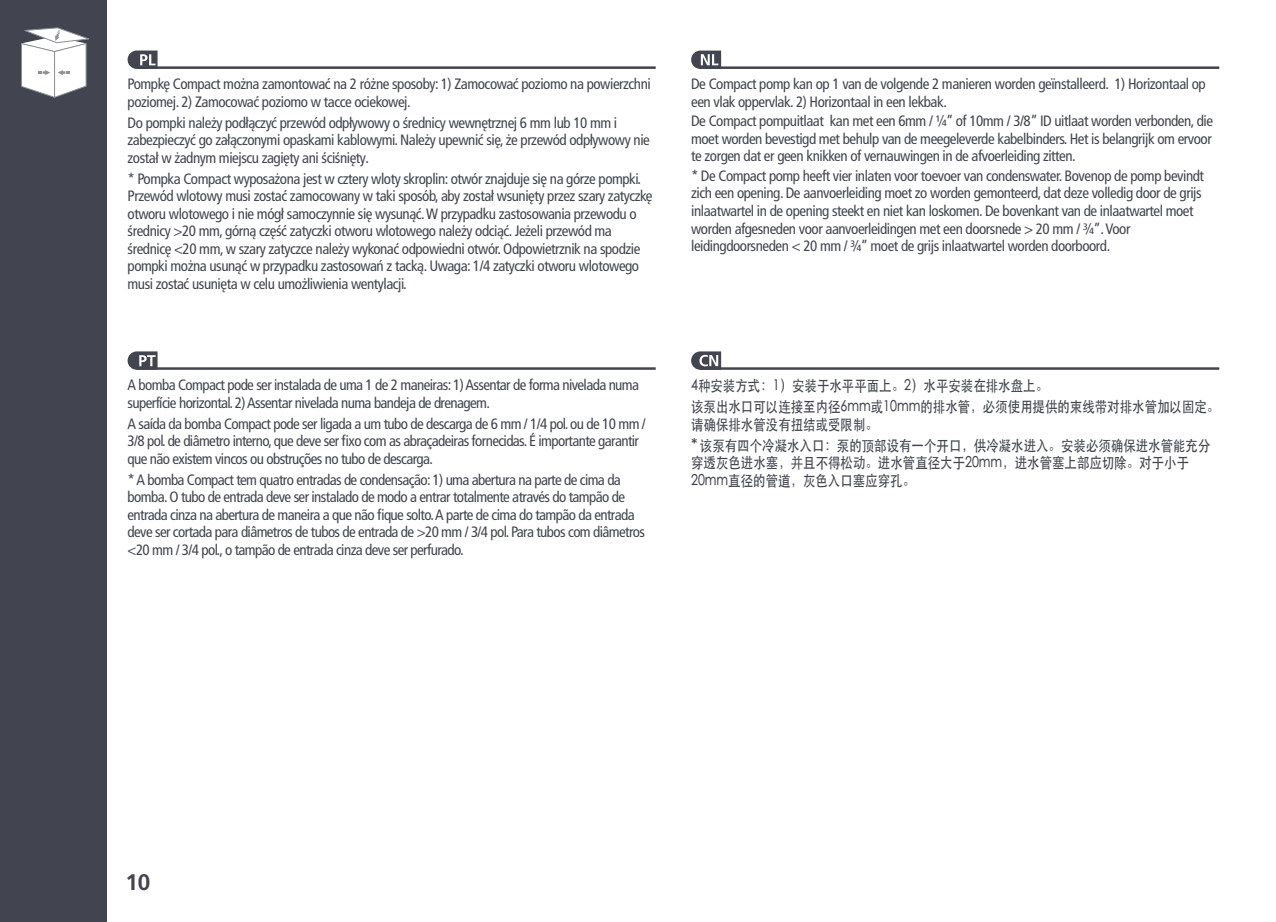
<style>
.page{position:relative;width:1276px;height:922px;background:#fff}
.page>*{position:absolute;margin:0;border:0;box-sizing:border-box;transform-origin:0 0}
.t1{font:700 22.5px "Frutiger LT Pro";color:#42454f}
.t2{font:condensed 15px/17.5px "Frutiger LT Pro";letter-spacing:-.03em;color:#42454f}
.t3{font:500 15px/21px "ST Heiti SC";color:#42454f;scale:.83 1}
</style>
<div class="page">
<div style="left:0;top:0;width:106px;height:921px;background:#42454f"></div>
<svg style="left:21px;top:27px;width:68px;height:71px"></svg>
<hr style="left:137px;top:66px;width:519px;height:3px;background:#42454f">
<svg style="left:128px;top:50px;width:30px;height:19px"></svg>
<hr style="left:700px;top:66px;width:519px;height:3px;background:#42454f">
<hr style="left:137px;top:367px;width:519px;height:3px;background:#42454f">
<svg style="left:128px;top:351px;width:30px;height:19px"></svg>
<svg style="left:691px;top:51px;width:30px;height:18px"></svg>
<hr style="left:700px;top:367px;width:519px;height:3px;background:#42454f">
<svg style="left:691px;top:351px;width:30px;height:19px"></svg>
<p class="t2" style="left:128px;top:75px;width:525px">Pompkę Compact można zamontować na 2 różne sposoby: 1) Zamocować poziomo na powierzchni poziomej. 2) Zamocować poziomo w tacce ociekowej.</p>
<p class="t2" style="left:128px;top:114px;width:524px">Do pompki należy podłączyć przewód odpływowy o średnicy wewnętrznej 6 mm lub 10 mm i zabezpieczyć go załączonymi opaskami kablowymi. Należy upewnić się, że przewód odpływowy nie został w żadnym miejscu zagięty ani ściśnięty.</p>
<p class="t2" style="left:128px;top:170px;width:526px">* Pompka Compact wyposażona jest w cztery wloty skroplin: otwór znajduje się na górze pompki.<br>Przewód wlotowy musi zostać zamocowany w taki sposób, aby został wsunięty przez szary zatyczkę otworu wlotowego i nie mógł samoczynnie się wysunąć. W przypadku zastosowania przewodu o średnicy &gt;20 mm, górną część zatyczki otworu wlotowego należy odciąć. Jeżeli przewód ma średnicę &lt;20 mm, w szary zatyczce należy wykonać odpowiedni otwór. Odpowietrznik na spodzie pompki można usunąć w przypadku zastosowań z tacką. Uwaga: 1/4 zatyczki otworu wlotowego musi zostać usunięta w celu umożliwienia wentylacji.</p>
<p class="t2" style="left:128px;top:376px;width:513px">A bomba Compact pode ser instalada de uma 1 de 2 maneiras: 1) Assentar de forma nivelada numa superfície horizontal. 2) Assentar nivelada numa bandeja de drenagem.</p>
<p class="t2" style="left:128px;top:415px;width:520px">A saída da bomba Compact pode ser ligada a um tubo de descarga de 6 mm / 1/4 pol. ou de 10 mm /<br>3/8 pol. de diâmetro interno, que deve ser fixo com as abraçadeiras fornecidas. É importante garantir que não existem vincos ou obstruções no tubo de descarga.</p>
<p class="t2" style="left:128px;top:471px;width:519px">* A bomba Compact tem quatro entradas de condensação: 1) uma abertura na parte de cima da bomba. O tubo de entrada deve ser instalado de modo a entrar totalmente através do tampão de entrada cinza na abertura de maneira a que não fique solto. A parte de cima do tampão da entrada deve ser cortada para diâmetros de tubos de entrada de &gt;20 mm / 3/4 pol. Para tubos com diâmetros &lt;20 mm / 3/4 pol., o tampão de entrada cinza deve ser perfurado.</p>
<p class="t2" style="left:691px;top:75px;width:516px">De Compact pomp kan op 1 van de volgende 2 manieren worden geïnstalleerd. 1) Horizontaal op een vlak oppervlak. 2) Horizontaal in een lekbak.</p>
<p class="t2" style="left:691px;top:112px;width:523px;text-align:justify">De Compact pompuitlaat kan met een 6mm / ¼” of 10mm / 3/8” ID uitlaat worden verbonden, die moet worden bevestigd met behulp van de meegeleverde kabelbinders. Het is belangrijk om ervoor te zorgen dat er geen knikken of vernauwingen in de afvoerleiding zitten.</p>
<p class="t2" style="left:691px;top:167px;width:514px">* De Compact pomp heeft vier inlaten voor toevoer van condenswater. Bovenop de pomp bevindt zich een opening. De aanvoerleiding moet zo worden gemonteerd, dat deze volledig door de grijs inlaatwartel in de opening steekt en niet kan loskomen. De bovenkant van de inlaatwartel moet worden afgesneden voor aanvoerleidingen met een doorsnede &gt; 20 mm / ¾”. Voor leidingdoorsneden &lt; 20 mm / ¾” moet de grijs inlaatwartel worden doorboord.</p>
<p class="t3" style="left:691px;top:375px;width:638px">4种安装方式：1）安装于水平平面上。2）水平安装在排水盘上。<br>该泵出水口可以连接至内径6mm或10mm的排水管，必须使用提供的束线带对排水管加以固定。</p>
<p class="t3" style="left:691px;top:413px;width:627px">请确保排水管没有扭结或受限制。<br>* 该泵有四个冷凝水入口：泵的顶部设有一个开口，供冷凝水进入。安装必须确保进水管能充分</p>
<p class="t3" style="left:691px;top:453px;width:601px;line-height:17.5px">穿透灰色进水塞，并且不得松动。进水管直径大于20mm，进水管塞上部应切除。对于小于<br>20mm直径的管道，灰色入口塞应穿孔。</p>
<h1 class="t1" style="left:125px;top:868px;width:27px">10</h1>
</div>
